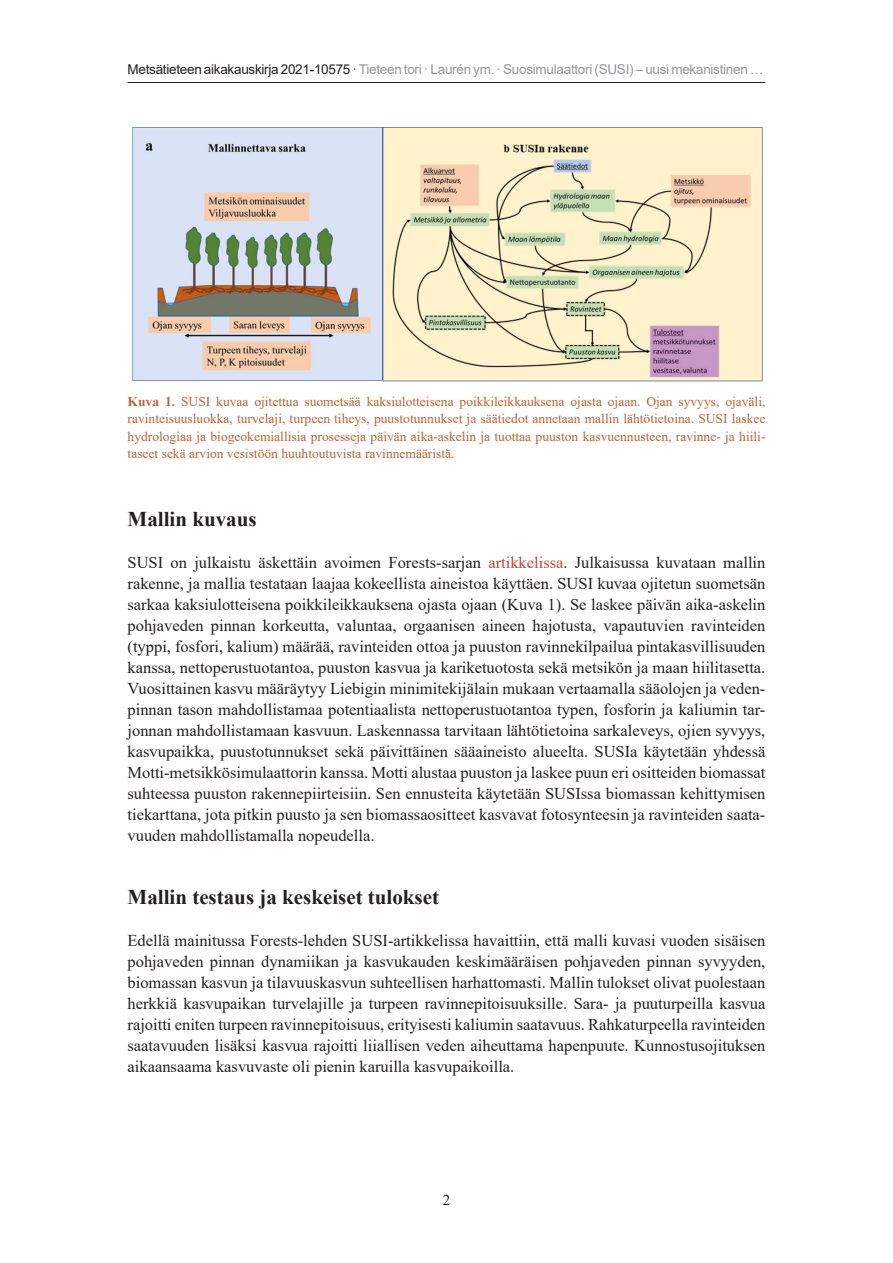
<style>
.page{position:relative;width:893px;height:1263px;background:#fff}
.page>*{position:absolute;margin:0;border:0;box-sizing:border-box;transform-origin:0 0}
.heading-1{font:700 21px "Times New Roman";color:#231f20}
.body-text-1st{font:16.5px/21px "Times New Roman";color:#231f20;text-align:justify}
.t1{font:15px "Times New Roman";color:#231f20}
.fig-caption{font:13.5px/17.2px "Times New Roman";color:#b9643b;text-align:justify}
.t2{font:13.5px "Arial";letter-spacing:-.02em;color:#949699}
.s1{color:#231f20}
.s2{font-weight:700}
.s3{color:#c74232}
</style>
<div class="page">
<hr style="left:128px;top:82px;width:637px;height:1px;background:#231f20">
<img style="left:132px;top:128px;width:631px;height:254px">
<p class="t2" style="left:128px;top:60px;width:637px"><span class="s1">Metsätieteen aikakauskirja 2021-10575 ·</span> Tieteen tori · Laurén ym. · Suosimulaattori (SUSI) – uusi mekanistinen …</p>
<p class="fig-caption" style="left:128px;top:392px;width:639px"><span class="s2">Kuva 1.</span> SUSI kuvaa ojitettua suometsää kaksiulotteisena poikkileikkauksena ojasta ojaan. Ojan syvyys, ojaväli, ravinteisuusluokka, turvelaji, turpeen tiheys, puustotunnukset ja säätiedot annetaan mallin lähtötietoina. SUSI laskee hydrologiaa ja biogeokemiallisia prosesseja päivän aika-askelin ja tuottaa puuston kasvuennusteen, ravinne- ja hiili&shy;taseet sekä arvion vesistöön huuhtoutuvista ravinnemääristä.</p>
<p class="heading-1" style="left:128px;top:503px;width:130px">Mallin kuvaus</p>
<p class="body-text-1st" style="left:128px;top:551px;width:639px">SUSI on julkaistu äskettäin avoimen Forests-sarjan <span class="s3">artikkelissa</span>. Julkaisussa kuvataan mallin rakenne, ja mallia testataan laajaa kokeellista aineistoa käyttäen. SUSI kuvaa ojitetun suometsän sarkaa kaksiulotteisena poikkileikkauksena ojasta ojaan (Kuva 1). Se laskee päivän aika-askelin pohjaveden pinnan korkeutta, valuntaa, orgaanisen aineen hajotusta, vapautuvien ravinteiden (typpi, fosfori, kalium) määrää, ravinteiden ottoa ja puuston ravinnekilpailua pintakasvillisuuden kanssa, nettoperustuotantoa, puuston kasvua ja kariketuotosta sekä metsikön ja maan hiilitasetta.<br>Vuosittainen kasvu määräytyy Liebigin minimitekijälain mukaan vertaamalla sääolojen ja veden&shy;pinnan tason mahdollistamaa potentiaalista nettoperustuotantoa typen, fosforin ja kaliumin tar&shy;jonnan mahdollistamaan kasvuun. Laskennassa tarvitaan lähtötietoina sarkaleveys, ojien syvyys, kasvupaikka, puustotunnukset sekä päivittäinen sääaineisto alueelta. SUSIa käytetään yhdessä Motti-metsikkösimulaattorin kanssa. Motti alustaa puuston ja laskee puun eri ositteiden biomassat suhteessa puuston rakennepiirteisiin. Sen ennusteita käytetään SUSIssa biomassan kehittymisen tiekarttana, jota pitkin puusto ja sen biomassaositteet kasvavat fotosynteesin ja ravinteiden saata&shy;vuuden mahdollistamalla nopeudella.</p>
<p class="heading-1" style="left:128px;top:881px;width:313px">Mallin testaus ja keskeiset tulokset</p>
<p class="body-text-1st" style="left:128px;top:929px;width:639px">Edellä mainitussa Forests-lehden SUSI-artikkelissa havaittiin, että malli kuvasi vuoden sisäisen pohjaveden pinnan dynamiikan ja kasvukauden keskimääräisen pohjaveden pinnan syvyyden, biomassan kasvun ja tilavuuskasvun suhteellisen harhattomasti. Mallin tulokset olivat puolestaan herkkiä kasvupaikan turvelajille ja turpeen ravinnepitoisuuksille. Sara- ja puuturpeilla kasvua rajoitti eniten turpeen ravinnepitoisuus, erityisesti kaliumin saatavuus. Rahkaturpeella ravinteiden saatavuuden lisäksi kasvua rajoitti liiallisen veden aiheuttama hapenpuute. Kunnostusojituksen aikaansaama kasvuvaste oli pienin karuilla kasvupaikoilla.</p>
<p class="t1" style="left:443px;top:1190px;width:9px">2</p>
</div>
